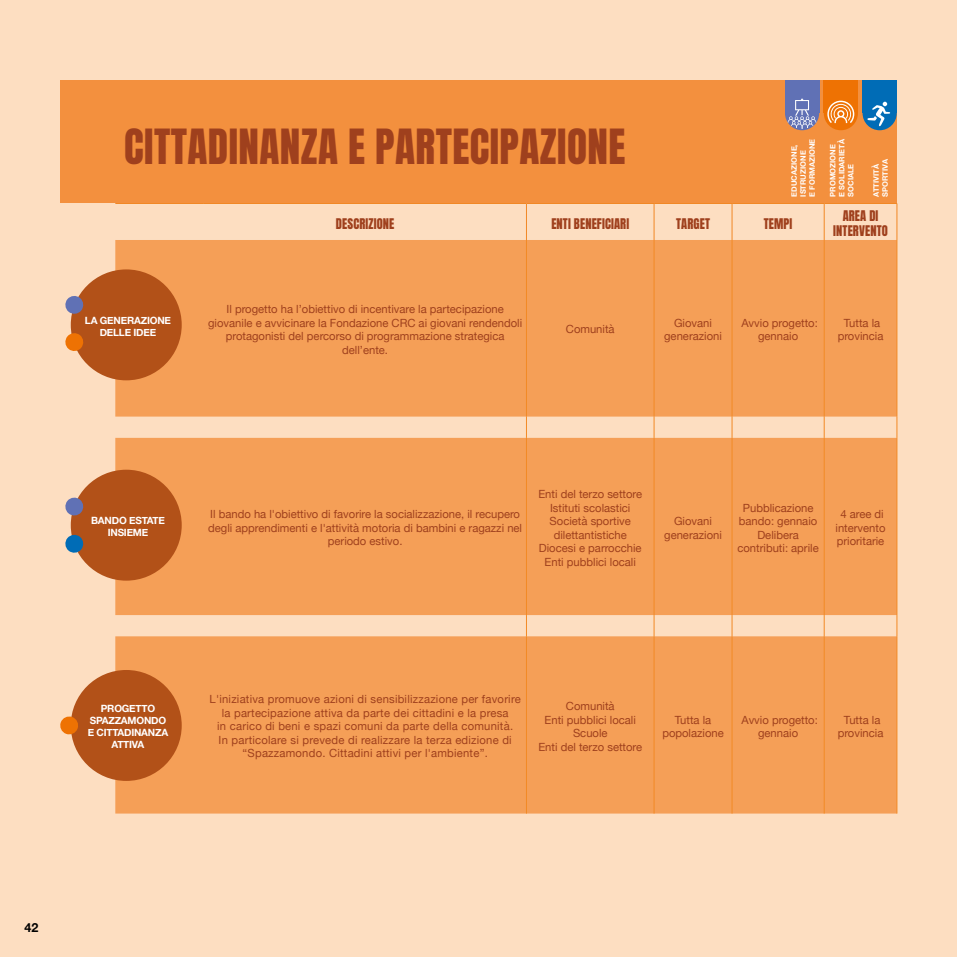
<style>
.page{position:relative;width:957px;height:957px;background:#fddec1}
.page>*{position:absolute;margin:0;border:0;box-sizing:border-box;transform-origin:0 0}
.t1{font:41.25px "Anton";letter-spacing:.01em;color:#9f401d}
.t2{font:12.5px/15px "Anton";letter-spacing:.01em;color:#9f401d;text-align:center}
.t3{font:700 12.5px "Helvetica Neue";color:#000}
.t4{font:11.25px/13.5px "Helvetica Neue";color:#9f401d;text-align:center}
.t5{font:11.25px/13.5px "Helvetica Neue";letter-spacing:.02em;color:#9f401d;text-align:center}
.t6{font:700 10px/12px "Helvetica Neue";letter-spacing:-.02em;color:#fff;text-align:center}
.t7{font:700 7.5px/9px "Helvetica Neue";color:#fff}
</style>
<div class="page">
<svg style="left:115px;top:240px;width:781px;height:573px;fill:#f59f57"></svg>
<hr style="left:115px;top:203px;width:89px;height:1px;background:#f18825">
<hr style="left:204px;top:203px;width:322px;height:1px;background:#f18825">
<hr style="left:526px;top:203px;width:128px;height:1px;background:#f18825">
<hr style="left:526px;top:204px;width:1px;height:36px;background:#f18825">
<hr style="left:654px;top:203px;width:78px;height:1px;background:#f18825">
<hr style="left:654px;top:204px;width:1px;height:36px;background:#f18825">
<hr style="left:732px;top:203px;width:92px;height:1px;background:#f18825">
<hr style="left:732px;top:204px;width:1px;height:36px;background:#f18825">
<hr style="left:824px;top:203px;width:73px;height:1px;background:#f18825">
<hr style="left:824px;top:204px;width:1px;height:36px;background:#f18825">
<hr style="left:896px;top:204px;width:1px;height:36px;background:#f18825">
<hr style="left:526px;top:240px;width:1px;height:176px;background:#f28a25">
<hr style="left:654px;top:240px;width:1px;height:176px;background:#f28a25">
<hr style="left:732px;top:240px;width:1px;height:176px;background:#f28a25">
<hr style="left:824px;top:240px;width:1px;height:176px;background:#f28a25">
<hr style="left:896px;top:240px;width:1px;height:176px;background:#f28a25">
<hr style="left:526px;top:438px;width:1px;height:177px;background:#f28a25">
<hr style="left:654px;top:438px;width:1px;height:177px;background:#f28a25">
<hr style="left:732px;top:438px;width:1px;height:177px;background:#f28a25">
<hr style="left:824px;top:438px;width:1px;height:177px;background:#f28a25">
<hr style="left:896px;top:438px;width:1px;height:177px;background:#f28a25">
<hr style="left:526px;top:636px;width:1px;height:177px;background:#f28a25">
<hr style="left:654px;top:636px;width:1px;height:177px;background:#f28a25">
<hr style="left:732px;top:636px;width:1px;height:177px;background:#f28a25">
<hr style="left:824px;top:636px;width:1px;height:177px;background:#f28a25">
<hr style="left:896px;top:636px;width:1px;height:177px;background:#f28a25">
<svg style="left:526px;top:416px;width:1px;height:22px"></svg>
<svg style="left:654px;top:416px;width:1px;height:22px"></svg>
<svg style="left:732px;top:416px;width:1px;height:22px"></svg>
<svg style="left:824px;top:416px;width:1px;height:22px"></svg>
<svg style="left:896px;top:416px;width:1px;height:22px"></svg>
<svg style="left:526px;top:615px;width:1px;height:21px"></svg>
<svg style="left:654px;top:615px;width:1px;height:21px"></svg>
<svg style="left:732px;top:615px;width:1px;height:21px"></svg>
<svg style="left:824px;top:615px;width:1px;height:21px"></svg>
<svg style="left:896px;top:615px;width:1px;height:21px"></svg>
<div style="left:60px;top:81px;width:836px;height:122px;background:#f3903e"></div>
<div style="left:824px;top:81px;width:34px;height:32px;background:#ee7203"></div>
<div style="left:824px;top:96px;width:34px;height:34px;background:#ee7203;border-radius:50%"></div>
<svg style="left:827px;top:101px;width:27px;height:22px"></svg>
<div style="left:862px;top:81px;width:34px;height:32px;background:#006cb6"></div>
<div style="left:862px;top:96px;width:34px;height:34px;background:#006cb6;border-radius:50%"></div>
<svg style="left:867px;top:102px;width:23px;height:24px"></svg>
<div style="left:71px;top:269px;width:111px;height:111px;background:#b25118;border-radius:50%"></div>
<div style="left:71px;top:670px;width:111px;height:111px;background:#b25118;border-radius:50%"></div>
<svg style="left:60px;top:715px;width:18px;height:20px"></svg>
<div style="left:71px;top:470px;width:111px;height:110px;background:#b25118;border-radius:50%"></div>
<div style="left:785px;top:81px;width:34px;height:32px;background:#6071b5"></div>
<div style="left:785px;top:96px;width:34px;height:34px;background:#6071b5;border-radius:50%"></div>
<svg style="left:788px;top:99px;width:28px;height:30px"></svg>
<svg style="left:65px;top:295px;width:19px;height:20px"></svg>
<svg style="left:65px;top:332px;width:19px;height:20px"></svg>
<svg style="left:65px;top:496px;width:19px;height:20px"></svg>
<svg style="left:65px;top:534px;width:19px;height:20px"></svg>
<h1 class="t1" style="left:124px;top:126px;width:503px">CITTADINANZA E PARTECIPAZIONE</h1>
<p class="t7" style="left:828px;top:197px;width:59px;rotate:-90deg">PROMOZIONE<br>E SOLIDARIETÀ<br>SOCIALE</p>
<p class="t7" style="left:790px;top:197px;width:59px;rotate:-90deg">EDUCAZIONE,<br>ISTRUZIONE<br>E FORMAZIONE</p>
<p class="t7" style="left:872px;top:197px;width:39px;rotate:-90deg">ATTIVITÀ<br>SPORTIVA</p>
<p class="t6" style="left:85px;top:314px;width:88px">LA GENERAZIONE<br>DELLE IDEE</p>
<p class="t2" style="left:336px;top:217px;width:60px">DESCRIZIONE</p>
<p class="t2" style="left:551px;top:217px;width:79px">ENTI BENEFICIARI</p>
<p class="t2" style="left:676px;top:217px;width:35px">TARGET</p>
<p class="t2" style="left:764px;top:217px;width:30px">TEMPI</p>
<p class="t2" style="left:833px;top:209px;width:56px">AREA DI<br>INTERVENTO</p>
<p class="t4" style="left:208px;top:303px;width:315px">Il progetto ha l’obiettivo di incentivare la partecipazione giovanile e avvicinare la Fondazione CRC ai giovani rendendoli protagonisti del percorso di programmazione strategica dell’ente.</p>
<p class="t4" style="left:566px;top:323px;width:50px">Comunità</p>
<p class="t4" style="left:664px;top:316px;width:59px">Giovani generazioni</p>
<p class="t4" style="left:741px;top:316px;width:78px">Avvio progetto: gennaio</p>
<p class="t4" style="left:837px;top:316px;width:47px">Tutta la provincia</p>
<p class="t6" style="left:91px;top:515px;width:75px">BANDO ESTATE<br>INSIEME</p>
<p class="t4" style="left:208px;top:508px;width:315px">Il bando ha l'obiettivo di favorire la socializzazione, il recupero degli apprendimenti e l'attività motoria di bambini e ragazzi nel periodo estivo.</p>
<p class="t4" style="left:538px;top:488px;width:105px">Enti del terzo settore<br>Istituti scolastici<br>Società sportive dilettantistiche<br>Diocesi e parrocchie<br>Enti pubblici locali</p>
<p class="t4" style="left:664px;top:515px;width:59px">Giovani generazioni</p>
<p class="t4" style="left:737px;top:501px;width:83px">Pubblicazione bando: gennaio<br>Delibera contributi: aprile</p>
<p class="t4" style="left:835px;top:508px;width:52px">4 aree di intervento prioritarie</p>
<p class="t6" style="left:88px;top:703px;width:82px">PROGETTO<br>SPAZZAMONDO<br>E CITTADINANZA<br>ATTIVA</p>
<p class="t5" style="left:210px;top:693px;width:313px">L'iniziativa promuove azioni di sensibilizzazione per favorire la partecipazione attiva da parte dei cittadini e la presa<br>in carico di beni e spazi comuni da parte della comunità.<br>In particolare si prevede di realizzare la terza edizione di “Spazzamondo. Cittadini attivi per l'ambiente”.</p>
<p class="t4" style="left:538px;top:700px;width:105px">Comunità<br>Enti pubblici locali<br>Scuole<br>Enti del terzo settore</p>
<p class="t4" style="left:662px;top:713px;width:63px">Tutta la popolazione</p>
<p class="t4" style="left:741px;top:713px;width:78px">Avvio progetto: gennaio</p>
<p class="t4" style="left:838px;top:713px;width:47px">Tutta la provincia</p>
<p class="t3" style="left:24px;top:917px;width:15px">42</p>
</div>
